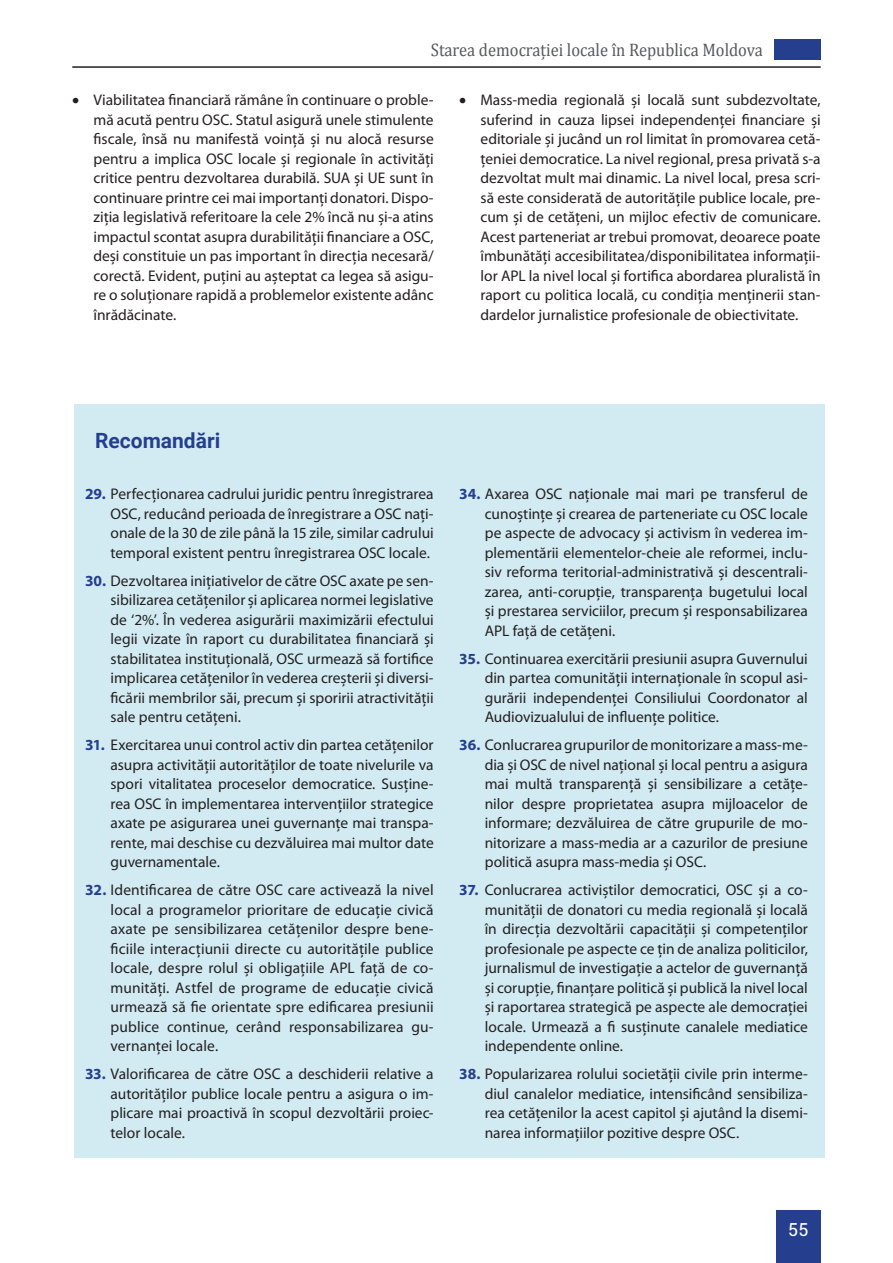
<style>
.page{position:relative;width:893px;height:1263px;background:#fff}
.page>*{position:absolute;margin:0;border:0;box-sizing:border-box;transform-origin:0 0}
.t1{font:700 21px "Roboto";color:#253f8e}
.t2{font:18.15px "Cambria";color:#57585a;scale:.91 1}
.t3{font:18px "Roboto";color:#fff}
.t4{font:15.45px/19.5px "Myriad Pro";color:#231f20;text-align:justify}
.s1{font-weight:700;color:#253f8e}
</style>
<div class="page">
<div style="left:774px;top:39px;width:47px;height:21px;background:#253f8e"></div>
<div style="left:776px;top:1210px;width:45px;height:53px;background:#253f8e"></div>
<hr style="left:72px;top:66px;width:749px;height:2px;background:#231f20">
<div style="left:74px;top:404px;width:750px;height:754px;background:#d2ebf3"></div>
<p class="t2" style="left:431px;top:39px;width:366px">Starea democraţiei locale în Republica Moldova</p>
<p class="t4" style="left:94px;top:90px;width:342px;text-indent:-21px">• Viabilitatea financiară rămâne în continuare o proble&shy;mă acută pentru OSC. Statul asigură unele stimulente fiscale, însă nu manifestă voinţă şi nu alocă resurse pentru a implica OSC locale şi regionale în activităţi critice pentru dezvoltarea durabilă. SUA şi UE sunt în continuare printre cei mai importanţi donatori. Dispo&shy;ziţia legislativă referitoare la cele 2% încă nu şi-a atins impactul scontat asupra durabilităţii financiare a OSC, deşi constituie un pas important în direcţia necesară/ corectă. Evident, puţini au aşteptat ca legea să asigu&shy;re o soluţionare rapidă a problemelor existente adânc înrădăcinate.</p>
<p class="t4" style="left:480px;top:90px;width:342px;text-indent:-21px">• Mass-media regională şi locală sunt subdezvoltate, suferind in cauza lipsei independenţei financiare şi editoriale şi jucând un rol limitat în promovarea cetă&shy;ţeniei democratice. La nivel regional, presa privată s-a dezvoltat mult mai dinamic. La nivel local, presa scri&shy;să este considerată de autorităţile publice locale, pre&shy;cum şi de cetăţeni, un mijloc efectiv de comunicare.<br>Acest parteneriat ar trebui promovat, deoarece poate îmbunătăţi accesibilitatea/disponibilitatea informaţii&shy;lor APL la nivel local şi fortifica abordarea pluralistă în raport cu politica locală, cu condiţia menţinerii stan&shy;dardelor jurnalistice profesionale de obiectivitate.</p>
<h1 class="t1" style="left:95px;top:426px;width:127px">Recomandări</h1>
<p class="t4" style="left:111px;top:484px;width:325px;text-indent:-26px"><span class="s1">29.</span> Perfecţionarea cadrului juridic pentru înregistrarea OSC, reducând perioada de înregistrare a OSC naţi&shy;onale de la 30 de zile până la 15 zile, similar cadrului temporal existent pentru înregistrarea OSC locale.</p>
<p class="t4" style="left:111px;top:571px;width:325px;text-indent:-26px"><span class="s1">30.</span> Dezvoltarea iniţiativelor de către OSC axate pe sen&shy;sibilizarea cetăţenilor şi aplicarea normei legislative de ‘2%’. În vederea asigurării maximizării efectului legii vizate în raport cu durabilitatea financiară şi stabilitatea instituţională, OSC urmează să fortifice implicarea cetăţenilor în vederea creşterii şi diversi&shy;ficării membrilor săi, precum şi sporirii atractivităţii sale pentru cetăţeni.</p>
<p class="t4" style="left:111px;top:735px;width:325px;text-indent:-26px"><span class="s1">31.</span> Exercitarea unui control activ din partea cetăţenilor asupra activităţii autorităţilor de toate nivelurile va spori vitalitatea proceselor democratice. Susţine&shy;rea OSC în implementarea intervenţiilor strategice axate pe asigurarea unei guvernanţe mai transpa&shy;rente, mai deschise cu dezvăluirea mai multor date guvernamentale.</p>
<p class="t4" style="left:111px;top:880px;width:325px;text-indent:-26px"><span class="s1">32.</span> Identificarea de către OSC care activează la nivel local a programelor prioritare de educaţie civică axate pe sensibilizarea cetăţenilor despre bene&shy;ficiile interacţiunii directe cu autorităţile publice locale, despre rolul şi obligaţiile APL faţă de co&shy;munităţi. Astfel de programe de educaţie civică urmează să fie orientate spre edificarea presiunii publice continue, cerând responsabilizarea gu&shy;vernanţei locale.</p>
<p class="t4" style="left:111px;top:1064px;width:325px;text-indent:-26px"><span class="s1">33.</span> Valorificarea de către OSC a deschiderii relative a autorităţilor publice locale pentru a asigura o im&shy;plicare mai proactivă în scopul dezvoltării proiec&shy;telor locale.</p>
<p class="t4" style="left:485px;top:484px;width:325px;text-indent:-26px"><span class="s1">34.</span> Axarea OSC naţionale mai mari pe transferul de cunoştinţe şi crearea de parteneriate cu OSC locale pe aspecte de advocacy şi activism în vederea im&shy;plementării elementelor-cheie ale reformei, inclu&shy;siv reforma teritorial-administrativă şi descentrali&shy;zarea, anti-corupţie, transparenţa bugetului local şi prestarea serviciilor, precum şi responsabilizarea APL faţă de cetăţeni.</p>
<p class="t4" style="left:485px;top:649px;width:325px;text-indent:-26px"><span class="s1">35.</span> Continuarea exercitării presiunii asupra Guvernului din partea comunităţii internaţionale în scopul asi&shy;gurării independenţei Consiliului Coordonator al Audiovizualului de influenţe politice.</p>
<p class="t4" style="left:485px;top:735px;width:325px;text-indent:-26px"><span class="s1">36.</span> Conlucrarea grupurilor de monitorizare a mass-me&shy;dia şi OSC de nivel naţional şi local pentru a asigura mai multă transparenţă şi sensibilizare a cetăţe&shy;nilor despre proprietatea asupra mijloacelor de informare; dezvăluirea de către grupurile de mo&shy;nitorizare a mass-media ar a cazurilor de presiune politică asupra mass-media şi OSC.</p>
<p class="t4" style="left:485px;top:880px;width:325px;text-indent:-26px"><span class="s1">37.</span> Conlucrarea activiştilor democratici, OSC şi a co&shy;munităţii de donatori cu media regională şi locală în direcţia dezvoltării capacităţii şi competenţilor profesionale pe aspecte ce ţin de analiza politicilor, jurnalismul de investigaţie a actelor de guvernanţă şi corupţie, finanţare politică şi publică la nivel local şi raportarea strategică pe aspecte ale democraţiei locale. Urmează a fi susţinute canalele mediatice independente online.</p>
<p class="t4" style="left:485px;top:1064px;width:325px;text-indent:-26px"><span class="s1">38.</span> Popularizarea rolului societăţii civile prin interme&shy;diul canalelor mediatice, intensificând sensibiliza&shy;rea cetăţenilor la acest capitol şi ajutând la disemi&shy;narea informaţiilor pozitive despre OSC.</p>
<p class="t3" style="left:788px;top:1217px;width:22px">55</p>
</div>
